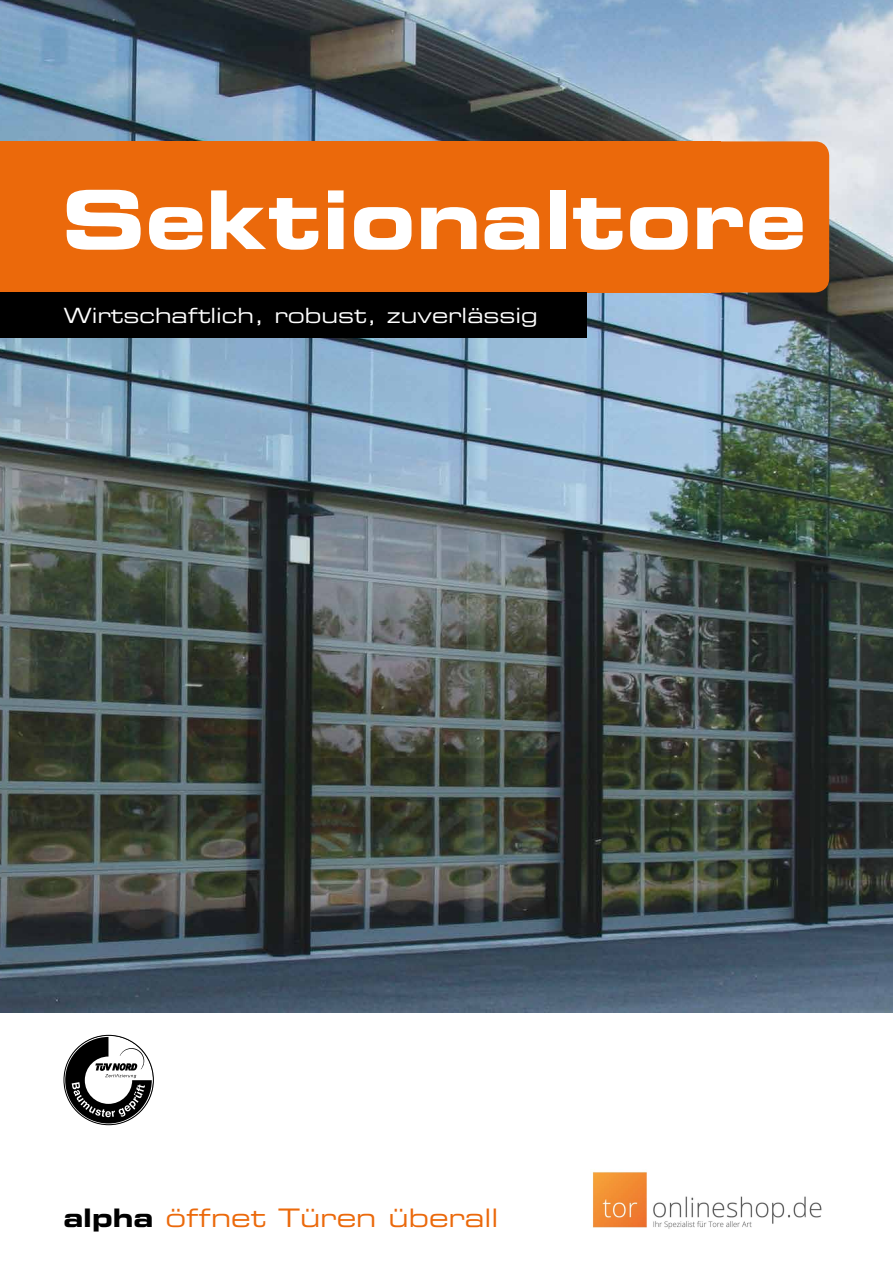
<style>
.page{position:relative;width:893px;height:1263px;background:#fff}
.page>*{position:absolute;margin:0;border:0;box-sizing:border-box;transform-origin:0 0}
.t1{font:81px "Eurostile Bold Extended Two";color:#fff}
.t2{font:25.5px "Eurostile Extended Two";color:#eb690b}
.t3{font:21px "Eurostile Extended Two";color:#fff}
.s1{font-family:"Eurostile Bold Extended Two";color:#000}
</style>
<div class="page">
<img style="left:0;top:0;width:893px;height:1013px">
<div style="left:33px;top:141px;width:796px;height:152px;background:#eb690b;border-radius:14px"></div>
<div style="left:0;top:141px;width:721px;height:152px;background:#eb690b"></div>
<div style="left:0;top:292px;width:587px;height:46px;background:#000"></div>
<svg style="left:65px;top:1037px;width:87px;height:86px"></svg>
<img style="left:592px;top:1171px;width:230px;height:58px">
<h1 class="t1" style="left:62px;top:163px;width:746px">Sektionaltore</h1>
<p class="t3" style="left:64px;top:301px;width:476px">Wirtschaftlich, robust, zuverlässig</p>
<p class="t2" style="left:64px;top:1200px;width:436px"><span class="s1">alpha</span> öffnet Türen überall</p>
</div>
